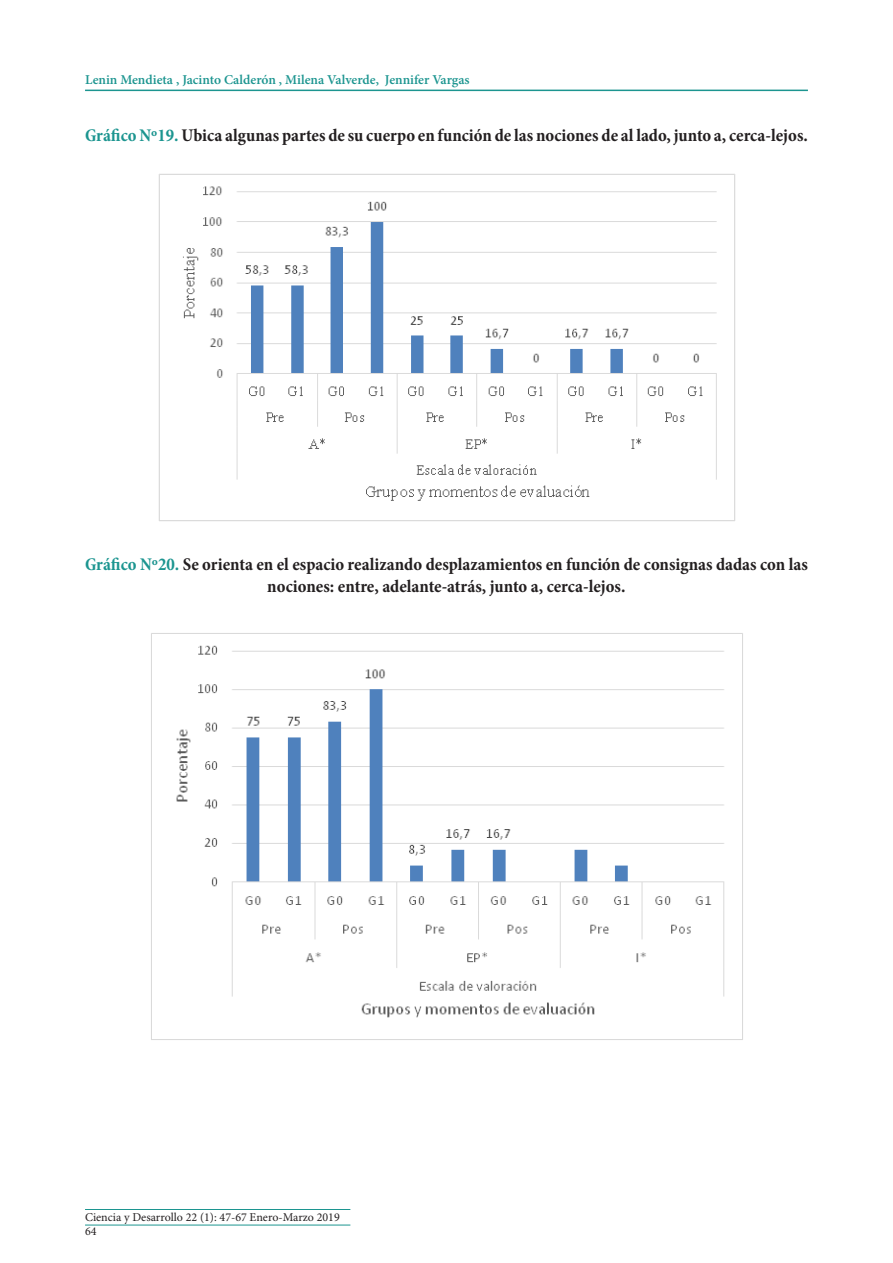
<style>
.page{position:relative;width:893px;height:1263px;background:#fff}
.page>*{position:absolute;margin:0;border:0;box-sizing:border-box;transform-origin:0 0}
.t1{font:700 condensed 18px/21.6px "Minion Pro";color:#231f20;text-align:center}
.t2{font:600 13.5px "Minion Pro";color:#1c9590}
.t3{font:12px "Minion Pro";color:#231f20}
.s1{color:#1c9590}
</style>
<div class="page">
<img style="left:159px;top:174px;width:576px;height:347px">
<img style="left:151px;top:633px;width:592px;height:407px">
<hr style="left:85px;top:90px;width:723px;height:1px;background:#1c9590">
<hr style="left:85px;top:1209px;width:265px;height:1px;background:#1c9590">
<hr style="left:85px;top:1225px;width:265px;height:1px;background:#1c9590">
<p class="t2" style="left:85px;top:70px;width:386px">Lenin Mendieta , Jacinto Calderón , Milena Valverde, Jennifer Vargas</p>
<p class="t1" style="left:85px;top:124px;width:724px"><span class="s1">Gráfico Nº19.</span> Ubica algunas partes de su cuerpo en función de las nociones de al lado, junto a, cerca-lejos.</p>
<p class="t1" style="left:85px;top:553px;width:724px"><span class="s1">Gráfico Nº20.</span> Se orienta en el espacio realizando desplazamientos en función de consignas dadas con las nociones: entre, adelante-atrás, junto a, cerca-lejos.</p>
<p class="t3" style="left:85px;top:1210px;width:256px">Ciencia y Desarrollo 22 (1): 47-67 Enero-Marzo 2019</p>
<p class="t3" style="left:85px;top:1224px;width:13px">64</p>
</div>
